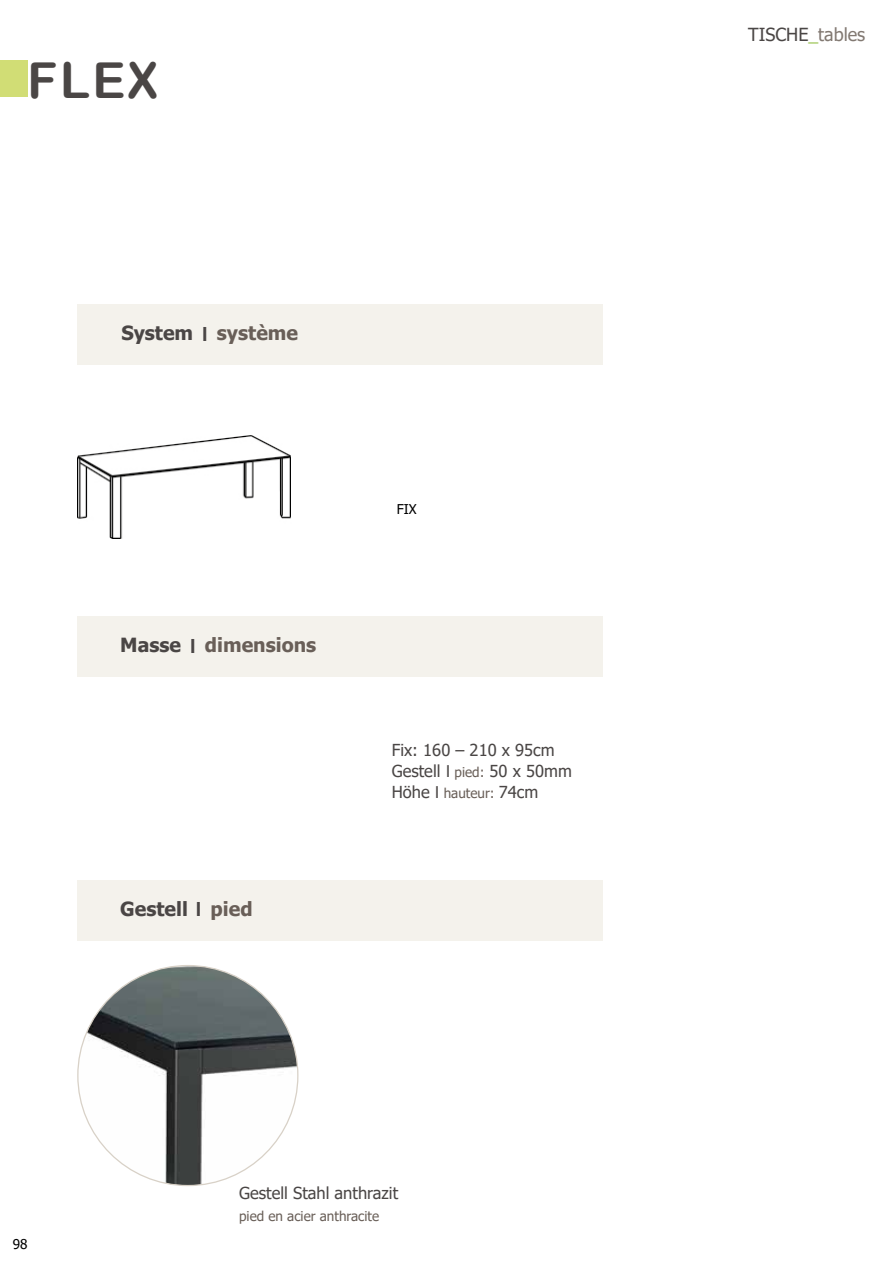
<style>
.page{position:relative;width:893px;height:1263px;background:#fff}
.page>*{position:absolute;margin:0;border:0;box-sizing:border-box;transform-origin:0 0}
.t1{font:49.5px "Arial Rounded MT Bold";color:#4a4645}
.t2{font:700 19.5px "Tahoma";color:#695f58}
.t3{font:700 19.5px "Tahoma";color:#4a4645}
.t4{font:18px "Tahoma";color:#4a4645}
.t5{font:16.5px/21px "Tahoma";color:#4a4645}
.t6{font:13.5px "Tahoma";color:#695f58}
.t7{font:13.5px "Tahoma";color:#000}
.s1{color:#4a4645}
.s2{font-family:"Arial";color:#4a4645}
.s3{font-family:"Arial"}
.s4{color:#695f58}
.s5{font-size:13.5px;color:#695f58}
.s6{color:#9ac451}
.s7{color:#827972}
</style>
<div class="page">
<img style="left:78px;top:965px;width:220px;height:220px;border-radius:110px">
<div style="left:77px;top:881px;width:526px;height:60px;background:#f4f2ec"></div>
<img style="left:77px;top:435px;width:214px;height:103px">
<div style="left:77px;top:617px;width:526px;height:60px;background:#f4f2ec"></div>
<div style="left:77px;top:305px;width:526px;height:60px;background:#f4f2ec"></div>
<div style="left:0;top:60px;width:28px;height:36px;background:#d1dd75"></div>
<h1 class="t1" style="left:28px;top:51px;width:132px">FLEX</h1>
<p class="t2" style="left:121px;top:319px;width:178px"><span class="s1">System</span> <span class="s2">I</span> système</p>
<p class="t2" style="left:120px;top:631px;width:197px"><span class="s1">Masse</span> <span class="s2">I</span> dimensions</p>
<p class="t3" style="left:120px;top:896px;width:134px">Gestell <span class="s3">I</span> <span class="s4">pied</span></p>
<p class="t7" style="left:397px;top:500px;width:21px">FIX</p>
<p class="t5" style="left:392px;top:741px;width:182px">Fix: 160 – 210 x 95cm<br>Gestell <span class="s3">I</span> <span class="s5">pied:</span> 50 x 50mm<br>Höhe <span class="s3">I</span> <span class="s5">hauteur:</span> 74cm</p>
<p class="t7" style="left:13px;top:1235px;width:16px">98</p>
<p class="t5" style="left:239px;top:1183px;width:161px">Gestell Stahl anthrazit</p>
<p class="t6" style="left:239px;top:1207px;width:142px">pied en acier anthracite</p>
<p class="t4" style="left:748px;top:23px;width:119px">TISCHE<span class="s6">_</span><span class="s7">tables</span></p>
</div>
